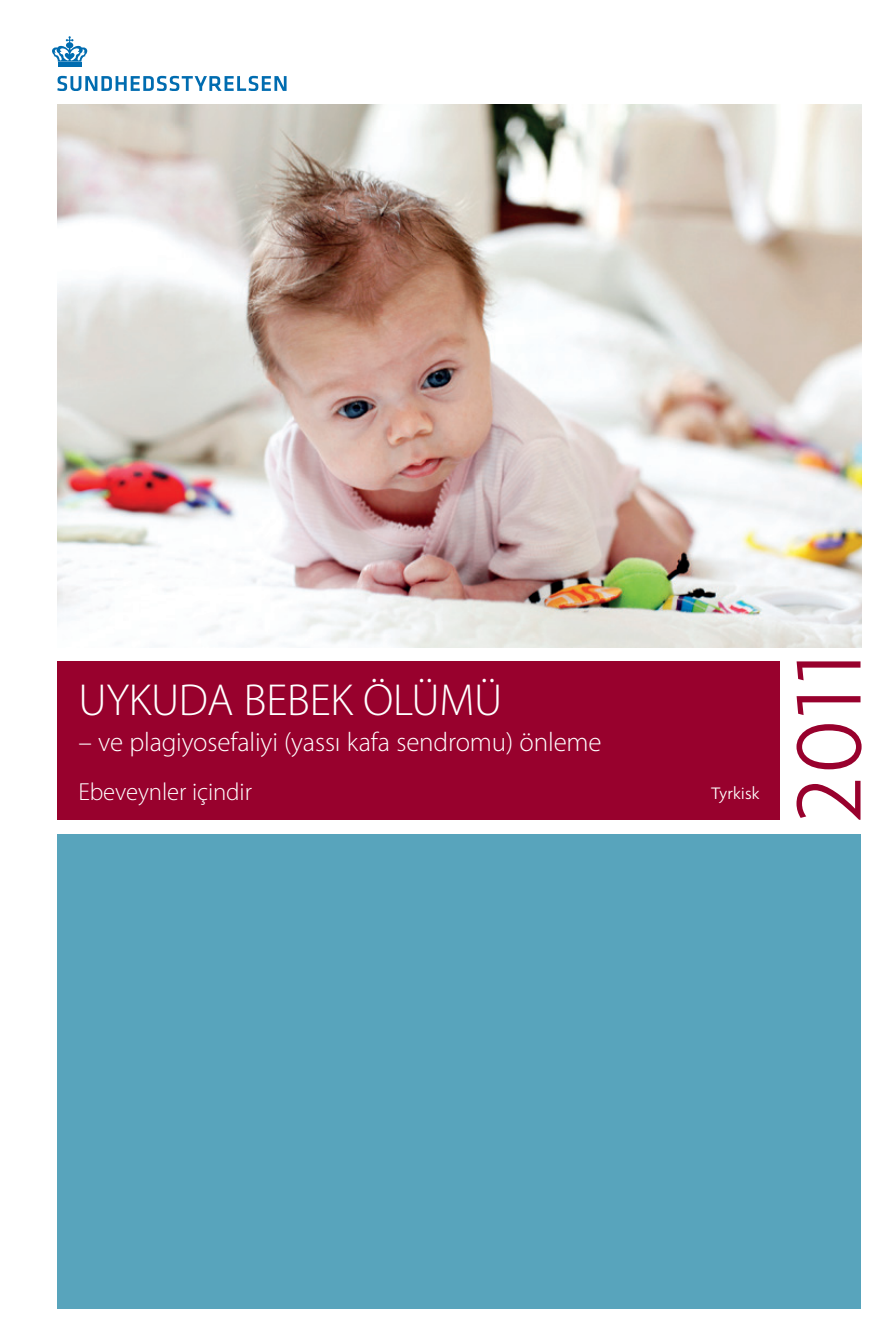
<style>
.page{position:relative;width:893px;height:1340px;background:#fff}
.page>*{position:absolute;margin:0;border:0;box-sizing:border-box;transform-origin:0 0}
.t1{font:300 98.55px "Agenda";color:#98012d}
.t2{font:300 45px "Myriad Pro";letter-spacing:-.005em;color:#fff}
.t3{font:300 27px "Myriad Pro";letter-spacing:-.005em;color:#fff}
.t4{font:300 24.75px "Myriad Pro";letter-spacing:-.005em;color:#fff}
.t5{font:300 18px "Agenda";letter-spacing:-.005em;color:#fff}
</style>
<div class="page">
<div style="left:57px;top:661px;width:798px;height:158px;background:#98012d"></div>
<img style="left:57px;top:105px;width:804px;height:542px">
<div style="left:57px;top:834px;width:804px;height:473px;background:#58a4bc"></div>
<div style="left:781px;top:660px;width:89px;height:160px;background:#fff"></div>
<hr style="left:58px;top:63px;width:23px;height:4px;background:#006cb0">
<svg style="left:52px;top:36px;width:35px;height:26px"></svg>
<svg style="left:57px;top:76px;width:230px;height:14px"></svg>
<h2 class="t2" style="left:78px;top:673px;width:425px">UYKUDA BEBEK ÖLÜMÜ</h2>
<p class="t3" style="left:78px;top:725px;width:525px">– ve plagiyosefaliyi (yassı kafa sendromu) önleme</p>
<p class="t4" style="left:78px;top:776px;width:175px">Ebeveynler içindir</p>
<p class="t5" style="left:711px;top:783px;width:50px">Tyrkisk</p>
<h1 class="t1" style="left:771px;top:822px;width:172px;rotate:-90deg">2011</h1>
</div>
